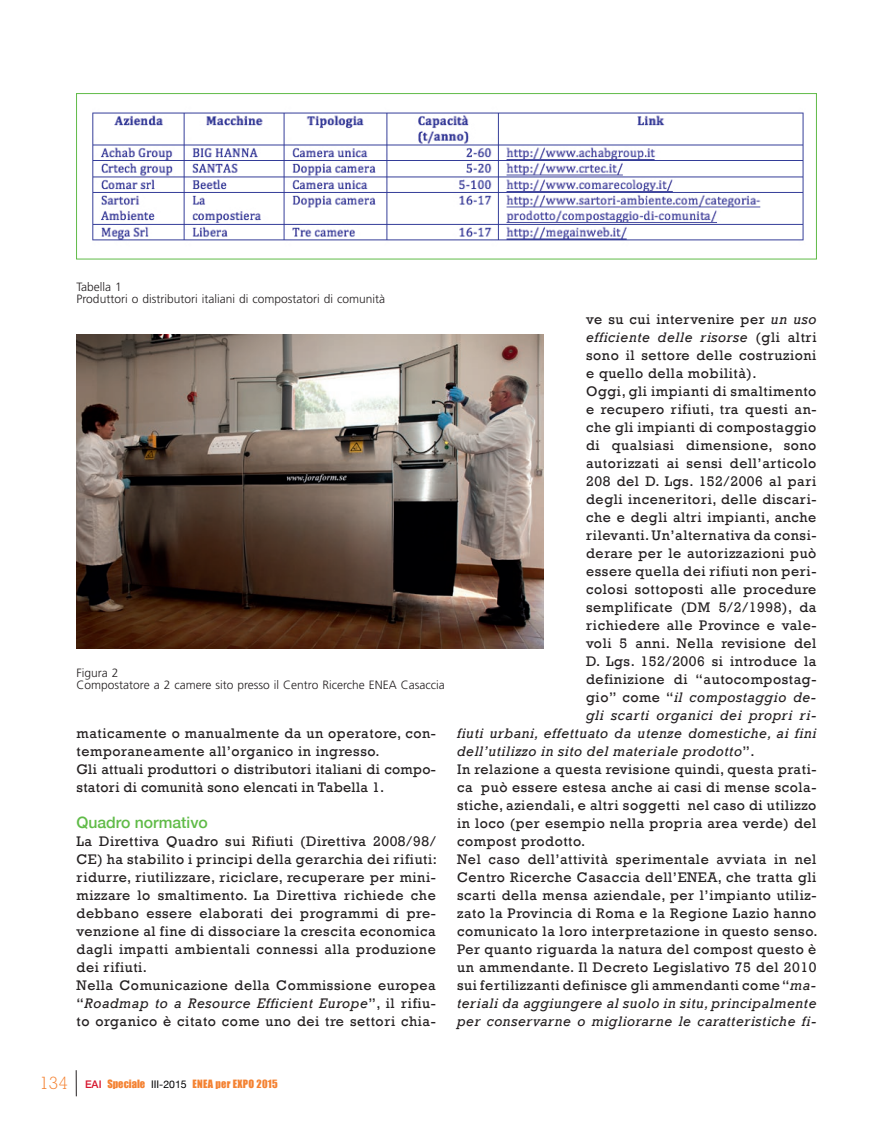
<style>
.page{position:relative;width:893px;height:1127px;background:#fff}
.page>*{position:absolute;margin:0;border:0;box-sizing:border-box;transform-origin:0 0}
.t1{font:500 15.75px "Helvetica Neue";color:#60bb48}
.t2{font:14.25px/18px "Rockwell";letter-spacing:.04em;color:#231f20}
.t3{font:italic 14.25px "Rockwell";letter-spacing:.04em;color:#231f20}
.t4{font:14.25px/18px "Rockwell";letter-spacing:.02em;color:#231f20}
.t5{font:300 12px "Frutiger LT Std";color:#231f20}
.t6{font:300 12px "Frutiger";color:#231f20}
.t7{font:10.5px "Impact";letter-spacing:.025em;color:#f48232}
.s1{font-style:italic}
.s2{font-style:normal}
.s3{font-family:"Rockwell Std";font-weight:300;font-size:18px}
.s4{font-family:"Helvetica Neue";font-weight:500;color:#d7162e}
.s5{font-family:"Helvetica Neue";color:#000002}
</style>
<div class="page">
<svg style="left:76px;top:1070px;width:1px;height:26px"></svg>
<img style="left:92px;top:112px;width:712px;height:129px">
<div style="left:76px;top:93px;width:741px;height:166px;border:1px solid #60bb48"></div>
<img style="left:77px;top:335px;width:467px;height:313px">
<p class="t6" style="left:77px;top:280px;width:47px">Tabella 1</p>
<p class="t5" style="left:77px;top:292px;width:310px">Produttori o distributori italiani di compostatori di comunità</p>
<p class="t6" style="left:77px;top:666px;width:44px">Figura 2</p>
<p class="t5" style="left:77px;top:678px;width:370px">Compostatore a 2 camere sito presso il Centro Ricerche ENEA Casaccia</p>
<p class="t4" style="left:77px;top:724px;width:361px">maticamente o manualmente da un operatore, con&shy;temporaneamente all’organico in ingresso.<br>Gli attuali produttori o distributori italiani di compo&shy;statori di comunità sono elencati in Tabella 1.</p>
<p class="t1" style="left:77px;top:810px;width:133px">Quadro normativo</p>
<p class="t2" style="left:77px;top:832px;width:362px">La Direttiva Quadro sui Rifiuti (Direttiva 2008/98/ CE) ha stabilito i principi della gerarchia dei rifiuti: ridurre, riutilizzare, riciclare, recuperare per mini&shy;mizzare lo smaltimento. La Direttiva richiede che debbano essere elaborati dei programmi di pre&shy;venzione al fine di dissociare la crescita economica dagli impatti ambientali connessi alla produzione dei rifiuti.<br>Nella Comunicazione della Commissione europea “<span class="s1">Roadmap to a Resource Efficient Europe</span>”, il rifiu&shy;to organico è citato come uno dei tre settori chia-</p>
<p class="t2" style="left:586px;top:310px;width:232px">ve su cui intervenire per <span class="s1">un uso</span></p>
<p class="t3" style="left:586px;top:329px;width:232px">efficiente delle risorse <span class="s2">(gli altri</span></p>
<p class="t2" style="left:586px;top:346px;width:232px">sono il settore delle costruzioni</p>
<p class="t2" style="left:586px;top:364px;width:172px">e quello della mobilità).</p>
<p class="t2" style="left:586px;top:382px;width:232px">Oggi, gli impianti di smaltimento</p>
<p class="t2" style="left:586px;top:400px;width:232px">e recupero rifiuti, tra questi an-</p>
<p class="t2" style="left:586px;top:418px;width:232px">che gli impianti di compostaggio</p>
<p class="t2" style="left:586px;top:436px;width:232px">di qualsiasi dimensione, sono</p>
<p class="t2" style="left:586px;top:454px;width:232px">autorizzati ai sensi dell’articolo</p>
<p class="t2" style="left:586px;top:472px;width:232px">208 del D. Lgs. 152/2006 al pari</p>
<p class="t2" style="left:586px;top:490px;width:232px">degli inceneritori, delle discari-</p>
<p class="t2" style="left:586px;top:508px;width:232px">che e degli altri impianti, anche</p>
<p class="t2" style="left:586px;top:526px;width:232px">rilevanti. Un’alternativa da consi-</p>
<p class="t2" style="left:586px;top:544px;width:232px">derare per le autorizzazioni può</p>
<p class="t2" style="left:586px;top:562px;width:232px">essere quella dei rifiuti non peri-</p>
<p class="t2" style="left:586px;top:580px;width:232px">colosi sottoposti alle procedure</p>
<p class="t2" style="left:586px;top:598px;width:232px">semplificate (DM 5/2/1998), da</p>
<p class="t2" style="left:586px;top:616px;width:232px">richiedere alle Province e vale-</p>
<p class="t2" style="left:586px;top:634px;width:232px">voli 5 anni. Nella revisione del</p>
<p class="t2" style="left:586px;top:652px;width:232px">D. Lgs. 152/2006 si introduce la</p>
<p class="t2" style="left:586px;top:670px;width:232px">definizione di “autocompostag-</p>
<p class="t3" style="left:586px;top:689px;width:232px"><span class="s2">gio” come “</span>il compostaggio de-</p>
<p class="t3" style="left:586px;top:707px;width:232px">gli scarti organici dei propri ri-</p>
<p class="t3" style="left:457px;top:725px;width:361px">fiuti urbani, effettuato da utenze domestiche, ai fini</p>
<p class="t3" style="left:457px;top:743px;width:299px">dell’utilizzo in sito del materiale prodotto<span class="s2">”.</span></p>
<p class="t2" style="left:457px;top:760px;width:361px">In relazione a questa revisione quindi, questa prati-</p>
<p class="t2" style="left:457px;top:778px;width:361px">ca può essere estesa anche ai casi di mense scola-</p>
<p class="t2" style="left:457px;top:796px;width:361px">stiche, aziendali, e altri soggetti nel caso di utilizzo</p>
<p class="t2" style="left:457px;top:814px;width:361px">in loco (per esempio nella propria area verde) del</p>
<p class="t2" style="left:457px;top:832px;width:130px">compost prodotto.</p>
<p class="t2" style="left:457px;top:850px;width:361px">Nel caso dell’attività sperimentale avviata in nel</p>
<p class="t2" style="left:457px;top:868px;width:361px">Centro Ricerche Casaccia dell’ENEA, che tratta gli</p>
<p class="t2" style="left:457px;top:886px;width:361px">scarti della mensa aziendale, per l’impianto utiliz-</p>
<p class="t2" style="left:457px;top:904px;width:361px">zato la Provincia di Roma e la Regione Lazio hanno</p>
<p class="t2" style="left:457px;top:922px;width:362px">comunicato la loro interpretazione in questo senso.</p>
<p class="t2" style="left:457px;top:940px;width:361px">Per quanto riguarda la natura del compost questo è</p>
<p class="t2" style="left:457px;top:958px;width:361px">un ammendante. Il Decreto Legislativo 75 del 2010</p>
<p class="t2" style="left:457px;top:976px;width:361px">sui fertilizzanti definisce gli ammendanti come “<span class="s1">ma-</span></p>
<p class="t3" style="left:457px;top:995px;width:361px">teriali da aggiungere al suolo in situ, principalmente</p>
<p class="t3" style="left:457px;top:1013px;width:361px">per conservarne o migliorarne le caratteristiche fi-</p>
<p class="t7" style="left:39px;top:1076px;width:240px"><span class="s3">134</span> <span class="s4">EAI</span> Speciale <span class="s5">III-2015</span> ENEA per EXPO 2015</p>
</div>
